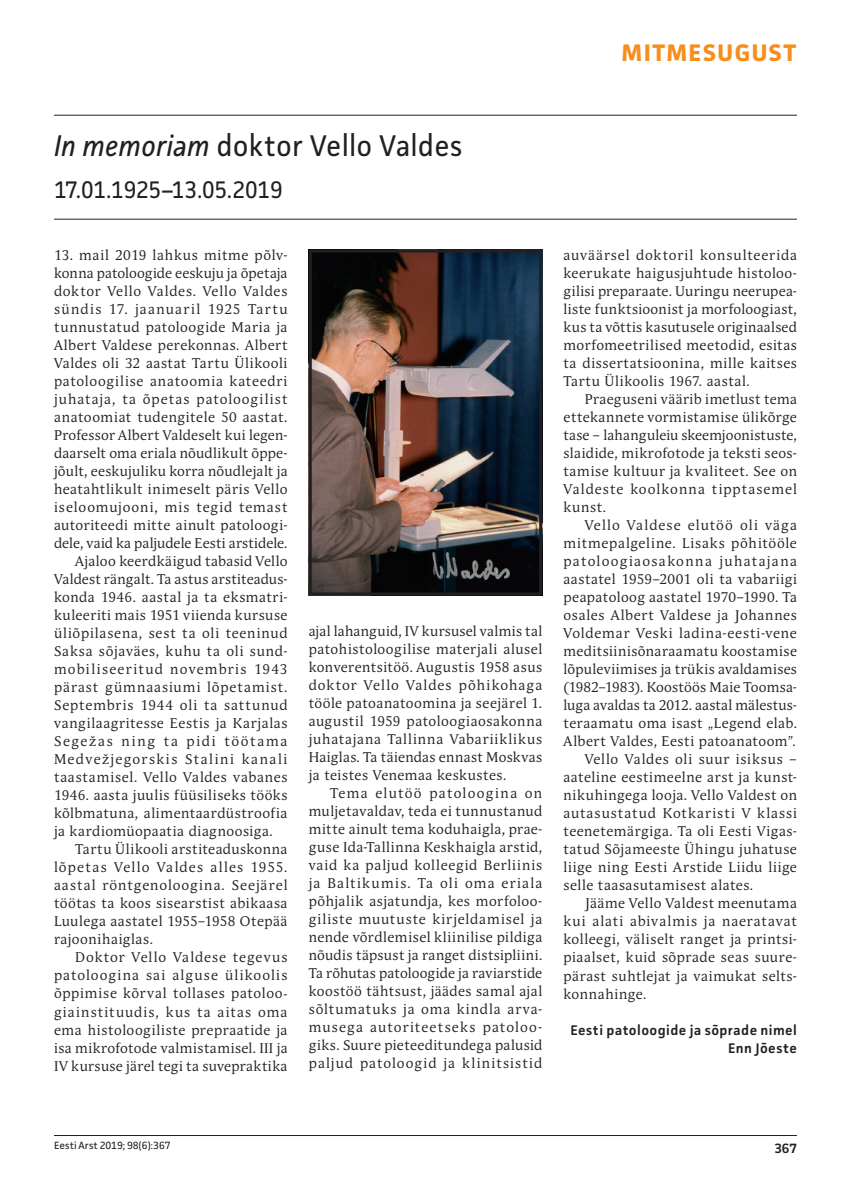
<style>
.page{position:relative;width:851px;height:1191px;background:#fff}
.page>*{position:absolute;margin:0;border:0;box-sizing:border-box;transform-origin:0 0}
.t1{font:30px "Facit";letter-spacing:.005em;color:#231f20;scale:.95 1}
.t2{font:24px "Facit";letter-spacing:-.005em;color:#231f20;scale:.95 1}
.t3{font:700 24px "Facit";color:#f68e1e}
.t4{font:13.95px/18px "Andulka Book Pro";letter-spacing:.045em;color:#231f20;text-align:justify}
.t5{font:13.95px "Andulka Book Pro";letter-spacing:.08em;color:#231f20}
.t6{font:13.95px "Andulka Book Pro";letter-spacing:.02em;color:#231f20}
.t7{font:13.95px "Andulka Book Pro";letter-spacing:.065em;color:#231f20}
.t8{font:13.95px "Andulka Book Pro";letter-spacing:.015em;color:#231f20}
.t9{font:13.95px "Andulka Book Pro";letter-spacing:.01em;color:#231f20}
.t10{font:13.95px "Andulka Book Pro";letter-spacing:.025em;color:#231f20}
.t11{font:13.95px "Andulka Book Pro";letter-spacing:.075em;color:#231f20}
.t12{font:13.95px "Andulka Book Pro";letter-spacing:.085em;color:#231f20}
.t13{font:13.95px "Andulka Book Pro";letter-spacing:.095em;color:#231f20}
.t14{font:600 13.95px/18px "Facit";letter-spacing:.03em;color:#231f20;text-align:right}
.t15{font:13.95px "Andulka Book Pro";letter-spacing:.005em;color:#231f20}
.t16{font:13.95px "Andulka Book Pro";letter-spacing:.07em;color:#231f20}
.t17{font:13.95px "Andulka Book Pro";letter-spacing:.11em;color:#231f20}
.t18{font:13.95px "Andulka Book Pro";letter-spacing:.09em;color:#231f20}
.t19{font:13.95px "Andulka Book Pro";letter-spacing:.12em;color:#231f20}
.t20{font:600 13.5px "Facit";color:#231f20}
.t21{font:10.5px "Facit";letter-spacing:-.005em;color:#231f20}
.s1{font-style:italic}
</style>
<div class="page">
<hr style="left:54px;top:1135px;width:742px;height:1px;background:#231f20">
<hr style="left:54px;top:115px;width:742px;height:1px;background:#231f20">
<hr style="left:54px;top:219px;width:742px;height:1px;background:#231f20">
<img style="left:313px;top:253px;width:225px;height:338px">
<div style="left:309px;top:249px;width:233px;height:346px;border:3px solid #231f20"></div>
<h2 class="t3" style="left:621px;top:38px;width:17px">MITMESUGUST</h2>
<h1 class="t1" style="left:54px;top:127px;width:431px"><span class="s1">In memoriam</span> doktor Vello Valdes</h1>
<h2 class="t2" style="left:54px;top:175px;width:242px">17.01.1925–13.05.2019</h2>
<p class="t4" style="left:54px;top:246px;width:235px">13. mail 2019 lahkus mitme põlv-</p>
<p class="t15" style="left:54px;top:265px;width:235px">konna patoloogide eeskuju ja õpetaja</p>
<p class="t4" style="left:54px;top:282px;width:235px">doktor Vello Valdes. Vello Valdes</p>
<p class="t13" style="left:54px;top:301px;width:235px">sündis 17. jaanuaril 1925 Tartu</p>
<p class="t4" style="left:54px;top:318px;width:235px">tunnustatud patoloogide Maria ja</p>
<p class="t4" style="left:54px;top:336px;width:235px">Albert Valdese perekonnas. Albert</p>
<p class="t4" style="left:54px;top:354px;width:235px">Valdes oli 32 aastat Tartu Ülikooli</p>
<p class="t4" style="left:54px;top:372px;width:235px">patoloogilise anatoomia kateedri</p>
<p class="t5" style="left:54px;top:391px;width:235px">juhataja, ta õpetas patoloogilist</p>
<p class="t4" style="left:54px;top:408px;width:235px">anatoomiat tudengitele 50 aastat.</p>
<p class="t6" style="left:54px;top:427px;width:235px">Professor Albert Valdeselt kui legen-</p>
<p class="t10" style="left:54px;top:445px;width:235px">daarselt oma eriala nõudlikult õppe-</p>
<p class="t8" style="left:54px;top:463px;width:235px">jõult, eeskujuliku korra nõudlejalt ja</p>
<p class="t4" style="left:54px;top:480px;width:235px">heatahtlikult inimeselt päris Vello</p>
<p class="t7" style="left:54px;top:499px;width:235px">iseloomujooni, mis tegid temast</p>
<p class="t4" style="left:54px;top:516px;width:235px">autoriteedi mitte ainult patoloogi-</p>
<p class="t9" style="left:54px;top:535px;width:235px">dele, vaid ka paljudele Eesti arstidele.</p>
<p class="t6" style="left:75px;top:553px;width:214px">Ajaloo keerdkäigud tabasid Vello</p>
<p class="t6" style="left:54px;top:571px;width:235px">Valdest rängalt. Ta astus arstiteadus-</p>
<p class="t4" style="left:54px;top:588px;width:235px">konda 1946. aastal ja ta eksmatri-</p>
<p class="t4" style="left:54px;top:606px;width:235px">kuleeriti mais 1951 viienda kursuse</p>
<p class="t4" style="left:54px;top:624px;width:235px">üliõpilasena, sest ta oli teeninud</p>
<p class="t4" style="left:54px;top:642px;width:235px">Saksa sõjaväes, kuhu ta oli sund-</p>
<p class="t18" style="left:54px;top:661px;width:235px">mobiliseeritud novembris 1943</p>
<p class="t11" style="left:54px;top:679px;width:235px">pärast gümnaasiumi lõpetamist.</p>
<p class="t7" style="left:54px;top:697px;width:235px">Septembris 1944 oli ta sattunud</p>
<p class="t4" style="left:54px;top:714px;width:235px">vangilaagritesse Eestis ja Karjalas</p>
<p class="t19" style="left:54px;top:733px;width:235px">Segežas ning ta pidi töötama</p>
<p class="t17" style="left:54px;top:751px;width:235px">Medvežjegorskis Stalini kanali</p>
<p class="t4" style="left:54px;top:768px;width:235px">taastamisel. Vello Valdes vabanes</p>
<p class="t4" style="left:54px;top:786px;width:235px">1946. aasta juulis füüsiliseks tööks</p>
<p class="t4" style="left:54px;top:804px;width:235px">kõlbmatuna, alimentaardüstroofia</p>
<p class="t4" style="left:54px;top:822px;width:220px">ja kardiomüopaatia diagnoosiga.</p>
<p class="t4" style="left:75px;top:840px;width:214px">Tartu Ülikooli arstiteaduskonna</p>
<p class="t12" style="left:54px;top:859px;width:235px">lõpetas Vello Valdes alles 1955.</p>
<p class="t16" style="left:54px;top:877px;width:235px">aastal röntgenoloogina. Seejärel</p>
<p class="t4" style="left:54px;top:894px;width:235px">töötas ta koos sisearstist abikaasa</p>
<p class="t4" style="left:54px;top:912px;width:235px">Luulega aastatel 1955–1958 Otepää</p>
<p class="t4" style="left:54px;top:930px;width:100px">rajoonihaiglas.</p>
<p class="t7" style="left:75px;top:949px;width:214px">Doktor Vello Valdese tegevus</p>
<p class="t5" style="left:54px;top:967px;width:235px">patoloogina sai alguse ülikoolis</p>
<p class="t4" style="left:54px;top:984px;width:235px">õppimise kõrval tollases patoloo-</p>
<p class="t12" style="left:54px;top:1003px;width:235px">giainstituudis, kus ta aitas oma</p>
<p class="t4" style="left:54px;top:1020px;width:235px">ema histoloogiliste prepraatide ja</p>
<p class="t4" style="left:54px;top:1038px;width:235px">isa mikrofotode valmistamisel. III ja</p>
<p class="t4" style="left:54px;top:1056px;width:235px">IV kursuse järel tegi ta suvepraktika</p>
<p class="t4" style="left:309px;top:622px;width:235px">ajal lahanguid, IV kursusel valmis tal patohistoloogilise materjali alusel konverentsitöö. Augustis 1958 asus doktor Vello Valdes põhikohaga tööle patoanatoomina ja seejärel 1. augustil 1959 patoloogiaosakonna juhatajana Tallinna Vabariiklikus Haiglas. Ta täiendas ennast Moskvas ja teistes Venemaa keskustes.</p>
<p class="t4" style="left:309px;top:784px;width:235px;text-indent:21px">Tema elutöö patoloogina on muljetavaldav, teda ei tunnustanud mitte ainult tema koduhaigla, prae&shy;guse Ida-Tallinna Keskhaigla arstid, vaid ka paljud kolleegid Berliinis ja Baltikumis. Ta oli oma eriala põhjalik asjatundja, kes morfoloo&shy;giliste muutuste kirjeldamisel ja nende võrdlemisel kliinilise pildiga nõudis täpsust ja ranget distsipliini.<br>Ta rõhutas patoloogide ja raviarstide koostöö tähtsust, jäädes samal ajal sõltumatuks ja oma kindla arva&shy;musega autoriteetseks patoloo&shy;giks. Suure pieteeditundega palusid paljud patoloogid ja klinitsistid</p>
<p class="t4" style="left:563px;top:246px;width:235px">auväärsel doktoril konsulteerida keerukate haigusjuhtude histoloo&shy;gilisi preparaate. Uuringu neerupea&shy;liste funktsioonist ja morfoloogiast, kus ta võttis kasutusele originaalsed morfomeetrilised meetodid, esitas ta dissertatsioonina, mille kaitses Tartu Ülikoolis 1967. aastal.</p>
<p class="t4" style="left:563px;top:390px;width:235px;text-indent:21px">Praeguseni väärib imetlust tema ettekannete vormistamise ülikõrge tase – lahanguleiu skeemjoonistuste, slaidide, mikrofotode ja teksti seos&shy;tamise kultuur ja kvaliteet. See on Valdeste koolkonna tipptasemel kunst.</p>
<p class="t5" style="left:584px;top:517px;width:214px">Vello Valdese elutöö oli väga</p>
<p class="t4" style="left:563px;top:534px;width:235px">mitmepalgeline. Lisaks põhitööle</p>
<p class="t13" style="left:563px;top:553px;width:235px">patoloogiaosakonna juhatajana</p>
<p class="t4" style="left:563px;top:570px;width:235px">aastatel 1959–2001 oli ta vabariigi</p>
<p class="t10" style="left:563px;top:589px;width:235px">peapatoloog aastatel 1970–1990. Ta</p>
<p class="t4" style="left:563px;top:606px;width:235px">osales Albert Valdese ja Johannes</p>
<p class="t4" style="left:563px;top:624px;width:235px">Voldemar Veski ladina-eesti-vene</p>
<p class="t4" style="left:563px;top:642px;width:235px">meditsiinisõnaraamatu koostamise</p>
<p class="t4" style="left:563px;top:660px;width:235px">lõpuleviimises ja trükis avaldamises</p>
<p class="t9" style="left:563px;top:679px;width:235px">(1982–1983). Koostöös Maie Toomsa-</p>
<p class="t8" style="left:563px;top:697px;width:235px">luga avaldas ta 2012. aastal mälestus-</p>
<p class="t4" style="left:563px;top:714px;width:235px">teraamatu oma isast „Legend elab.</p>
<p class="t4" style="left:563px;top:732px;width:234px">Albert Valdes, Eesti patoanatoom”.</p>
<p class="t4" style="left:584px;top:750px;width:214px">Vello Valdes oli suur isiksus –</p>
<p class="t4" style="left:563px;top:768px;width:235px">aateline eestimeelne arst ja kunst-</p>
<p class="t4" style="left:563px;top:786px;width:235px">nikuhingega looja. Vello Valdest on</p>
<p class="t5" style="left:563px;top:805px;width:235px">autasustatud Kotkaristi V klassi</p>
<p class="t4" style="left:563px;top:822px;width:235px">teenetemärgiga. Ta oli Eesti Vigas-</p>
<p class="t4" style="left:563px;top:840px;width:235px">tatud Sõjameeste Ühingu juhatuse</p>
<p class="t4" style="left:563px;top:858px;width:235px">liige ning Eesti Arstide Liidu liige</p>
<p class="t4" style="left:563px;top:876px;width:191px">selle taasasutamisest alates.</p>
<p class="t4" style="left:584px;top:894px;width:214px">Jääme Vello Valdest meenutama</p>
<p class="t11" style="left:563px;top:913px;width:235px">kui alati abivalmis ja naeratavat</p>
<p class="t4" style="left:563px;top:930px;width:235px">kolleegi, väliselt ranget ja printsi-</p>
<p class="t4" style="left:563px;top:948px;width:235px">piaalset, kuid sõprade seas suure-</p>
<p class="t4" style="left:563px;top:966px;width:235px">pärast suhtlejat ja vaimukat selts-</p>
<p class="t4" style="left:563px;top:984px;width:84px">konnahinge.</p>
<p class="t14" style="left:570px;top:1020px;width:228px">Eesti patoloogide ja sõprade nimel<br>Enn Jõeste</p>
<p class="t21" style="left:54px;top:1139px;width:118px">Eesti Arst 2019; 98(6):367</p>
<p class="t20" style="left:774px;top:1139px;width:24px">367</p>
</div>
